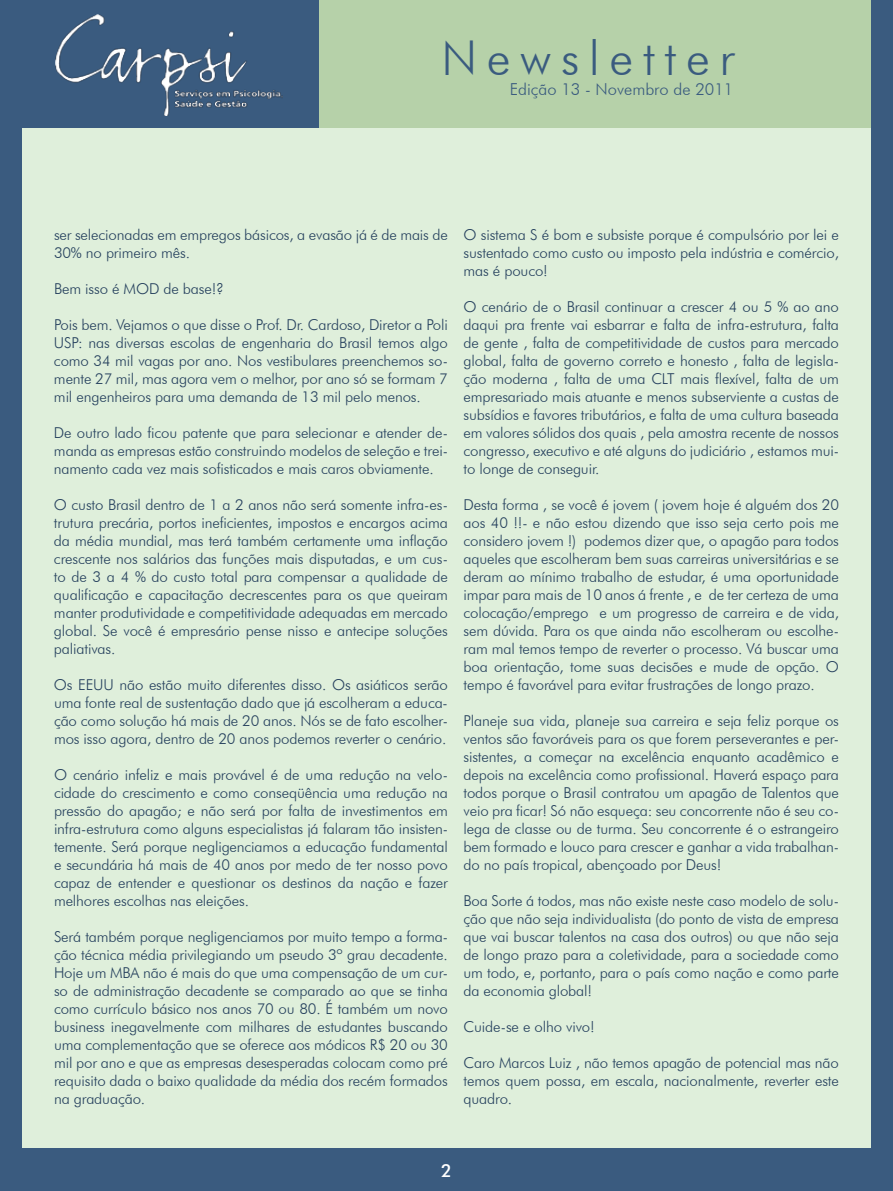
<style>
.page{position:relative;width:893px;height:1191px;background:#fff}
.page>*{position:absolute;margin:0;border:0;box-sizing:border-box;transform-origin:0 0}
.t1{font:300 48px "Futura BT";letter-spacing:.2em;color:#3a5b7f}
.t2{font:500 18px "Futura BT";color:#fff}
.t3{font:300 16.5px "Futura BT";color:#3a5b7f}
.t4{font:300 15px/18px "Futura BT";letter-spacing:-.01em;color:#26415e;text-align:justify}
</style>
<div class="page">
<div style="left:1px;top:1px;width:891px;height:1189px;background:#dfefdb"></div>
<div style="left:0;top:1148px;width:893px;height:43px;background:#3a5b7f"></div>
<div style="left:0;top:0;width:893px;height:128px;background:#b6d1a9"></div>
<div style="left:0;top:0;width:319px;height:128px;background:#3a5b7f"></div>
<div style="left:872px;top:0;width:21px;height:1191px;background:#3a5b7f"></div>
<div style="left:0;top:0;width:21px;height:1191px;background:#3a5b7f"></div>
<img style="left:55px;top:14px;width:228px;height:101px">
<h1 class="t1" style="left:441px;top:29px;width:295px">Newsletter</h1>
<p class="t3" style="left:510px;top:80px;width:225px">Edição 13 - Novembro de 2011</p>
<p class="t4" style="left:54px;top:225px;width:395px">ser selecionadas em empregos básicos, a evasão já é de mais de<br>30% no primeiro mês.</p>
<p class="t4" style="left:54px;top:279px;width:83px">Bem isso é MOD</p>
<p class="t4" style="left:163px;top:279px;width:62px">de base!?</p>
<p class="t4" style="left:54px;top:315px;width:395px">Pois bem. Vejamos o que disse o Prof. Dr. Cardoso, Diretor a Poli USP: nas diversas escolas de engenharia do Brasil temos algo como 34 mil vagas por ano. Nos vestibulares preenchemos so&shy;mente 27 mil, mas agora vem o melhor, por ano só se formam 7 mil engenheiros para uma demanda de 13 mil pelo menos.</p>
<p class="t4" style="left:54px;top:423px;width:395px">De outro lado ficou patente que para selecionar e atender de&shy;manda as empresas estão construindo modelos de seleção e trei&shy;namento cada vez mais sofisticados e mais caros obviamente.</p>
<p class="t4" style="left:54px;top:495px;width:395px">O custo Brasil dentro de 1 a 2 anos não será somente infra-es&shy;trutura precária, portos ineficientes, impostos e encargos acima da média mundial, mas terá também certamente uma inflação crescente nos salários das funções mais disputadas, e um cus&shy;to de 3 a 4 % do custo total para compensar a qualidade de qualificação e capacitação decrescentes para os que queiram manter produtividade e competitividade adequadas em mercado global. Se você é empresário pense nisso e antecipe soluções paliativas.</p>
<p class="t4" style="left:54px;top:675px;width:395px">Os EEUU não estão muito diferentes disso. Os asiáticos serão uma fonte real de sustentação dado que já escolheram a educa&shy;ção como solução há mais de 20 anos. Nós se de fato escolher&shy;mos isso agora, dentro de 20 anos podemos reverter o cenário.</p>
<p class="t4" style="left:54px;top:765px;width:396px">O cenário infeliz e mais provável é de uma redução na velo&shy;cidade do crescimento e como conseqüência uma redução na pressão do apagão; e não será por falta de investimentos em infra-estrutura como alguns especialistas já falaram tão insisten&shy;temente. Será porque negligenciamos a educação fundamental e secundária há mais de 40 anos por medo de ter nosso povo capaz de entender e questionar os destinos da nação e fazer melhores escolhas nas eleições.</p>
<p class="t4" style="left:54px;top:927px;width:395px">Será também porque negligenciamos por muito tempo a forma&shy;ção técnica média privilegiando um pseudo 3º grau decadente.<br>Hoje um MBA não é mais do que uma compensação de um cur&shy;so de administração decadente se comparado ao que se tinha como currículo básico nos anos 70 ou 80. É também um novo business inegavelmente com milhares de estudantes buscando uma complementação que se oferece aos módicos R$ 20 ou 30 mil por ano e que as empresas desesperadas colocam como pré requisito dada o baixo qualidade da média dos recém formados na graduação.</p>
<p class="t4" style="left:463px;top:225px;width:377px">O sistema S é bom e subsiste porque é compulsório por lei e sustentado como custo ou imposto pela indústria e comércio, mas é pouco!</p>
<p class="t4" style="left:463px;top:297px;width:377px">O cenário de o Brasil continuar a crescer 4 ou 5 % ao ano daqui pra frente vai esbarrar e falta de infra-estrutura, falta de gente , falta de competitividade de custos para mercado global, falta de governo correto e honesto , falta de legisla&shy;ção moderna , falta de uma CLT</p>
<p class="t4" style="left:463px;top:369px;width:377px;text-indent:217px">mais flexível, falta de um empresariado mais atuante e menos subserviente a custas de subsídios e favores tributários, e falta de uma cultura baseada em valores sólidos dos quais , pela amostra recente de nossos congresso, executivo e até alguns do judiciário , estamos mui&shy;to longe de conseguir.</p>
<p class="t4" style="left:463px;top:495px;width:377px">Desta forma , se você é jovem ( jovem hoje é alguém dos 20 aos 40 !!- e não estou dizendo que isso seja certo pois me considero jovem !) podemos dizer que, o apagão para todos aqueles que escolheram bem suas carreiras universitárias e se deram ao mínimo trabalho de estudar, é uma oportunidade impar para mais de 10 anos á frente , e de ter certeza de uma colocação/emprego e um progresso de carreira e de vida, sem dúvida. Para os que ainda não escolheram ou escolhe&shy;ram mal temos tempo de reverter o processo. Vá buscar uma boa orientação, tome suas decisões e mude de opção. O tempo é favorável para evitar frustrações de longo prazo.</p>
<p class="t4" style="left:463px;top:711px;width:377px">Planeje sua vida, planeje sua carreira e seja feliz porque os ventos são favoráveis para os que forem perseverantes e per&shy;sistentes, a começar na excelência enquanto acadêmico e depois na excelência como profissional. Haverá espaço para todos porque o Brasil contratou um apagão de Talentos que veio pra ficar! Só não esqueça: seu concorrente não é seu co&shy;lega de classe ou de turma. Seu concorrente é o estrangeiro bem formado e louco para crescer e ganhar a vida trabalhan&shy;do no país tropical, abençoado por Deus!</p>
<p class="t4" style="left:463px;top:891px;width:377px">Boa Sorte á todos, mas não existe neste caso modelo de solu&shy;ção que não seja individualista (do ponto de vista de empresa que vai buscar talentos na casa dos outros) ou que não seja de longo prazo para a coletividade, para a sociedade como um todo, e, portanto, para o país como nação e como parte da economia global!</p>
<p class="t4" style="left:463px;top:1017px;width:133px">Cuide-se e olho vivo!</p>
<p class="t4" style="left:463px;top:1053px;width:377px">Caro Marcos Luiz , não temos apagão de potencial mas não temos quem possa, em escala, nacionalmente, reverter este quadro.</p>
<p class="t2" style="left:441px;top:1160px;width:12px">2</p>
</div>
